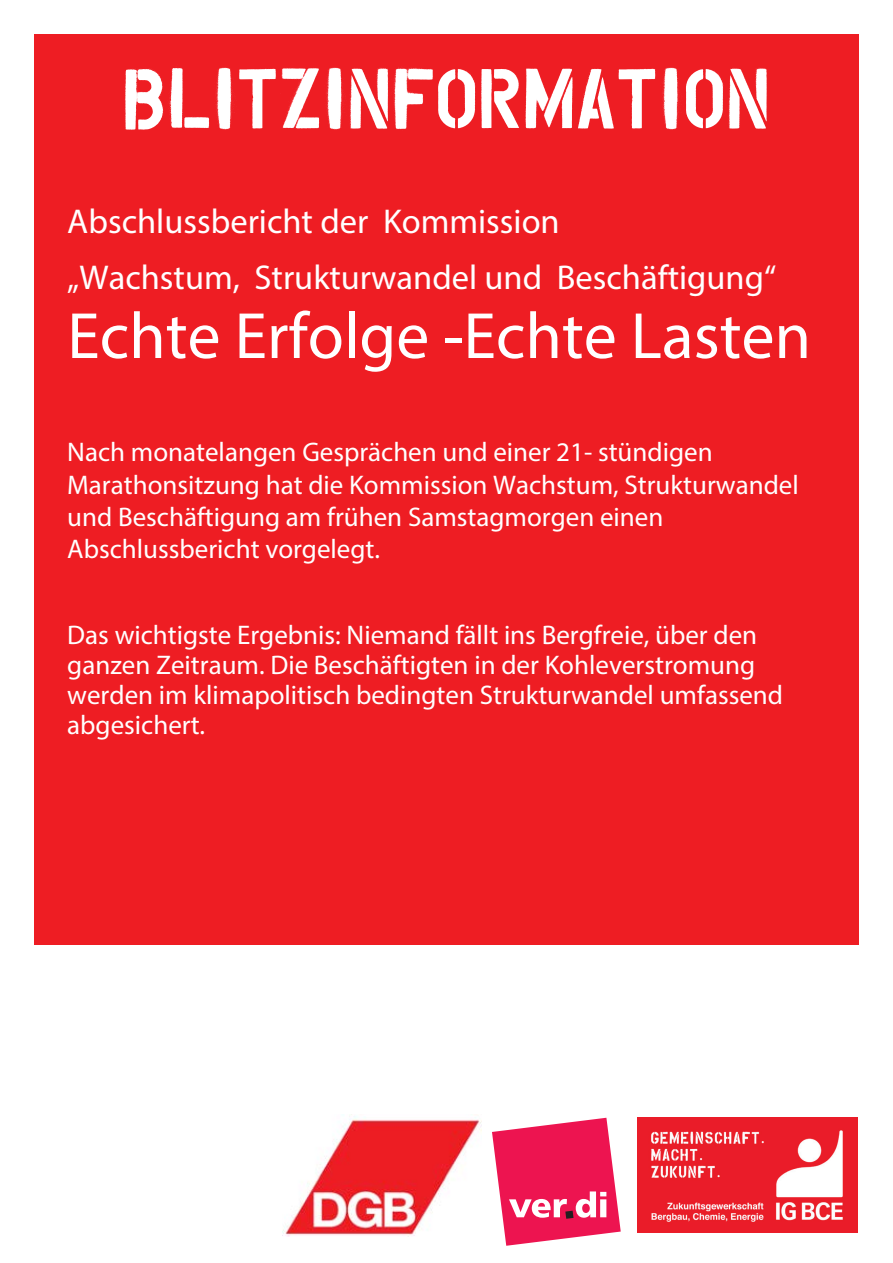
<style>
.page{position:relative;width:893px;height:1263px;background:#fff}
.page>*{position:absolute;margin:0;border:0;box-sizing:border-box;transform-origin:0 0}
.t1{font:65.85px "Myriad Pro";color:#fff}
.t2{font:65.85px "Overspray";color:#fff}
.t3{font:34.5px/56.6px "Myriad Pro";color:#fff}
.t4{font:27px/32.4px "Myriad Pro";color:#fff}
</style>
<div class="page">
<div style="left:34px;top:34px;width:825px;height:910px;background:#ee1d23"></div>
<img style="left:637px;top:1117px;width:220px;height:115px">
<svg style="left:492px;top:1118px;width:129px;height:128px"></svg>
<img style="left:283px;top:1114px;width:199px;height:122px">
<h1 class="t2" style="left:122px;top:67px;width:649px">BLITZINFORMATION</h1>
<p class="t3" style="left:67px;top:192px;width:710px">Abschlussbericht der Kommission<br>„Wachstum, Strukturwandel und Beschäftigung“</p>
<h1 class="t1" style="left:67px;top:295px;width:745px">Echte Erfolge -Echte Lasten</h1>
<p class="t4" style="left:67px;top:435px;width:733px">Nach monatelangen Gesprächen und einer 21- stündigen Marathonsitzung hat die Kommission Wachstum, Strukturwandel und Beschäftigung am frühen Samstagmorgen einen Abschlussbericht vorgelegt.</p>
<p class="t4" style="left:67px;top:620px;width:717px;line-height:29.8px">Das wichtigste Ergebnis: Niemand fällt ins Bergfreie, über den ganzen Zeitraum. Die Beschäftigten in der Kohleverstromung werden im klimapolitisch bedingten Strukturwandel umfassend abgesichert.</p>
</div>
